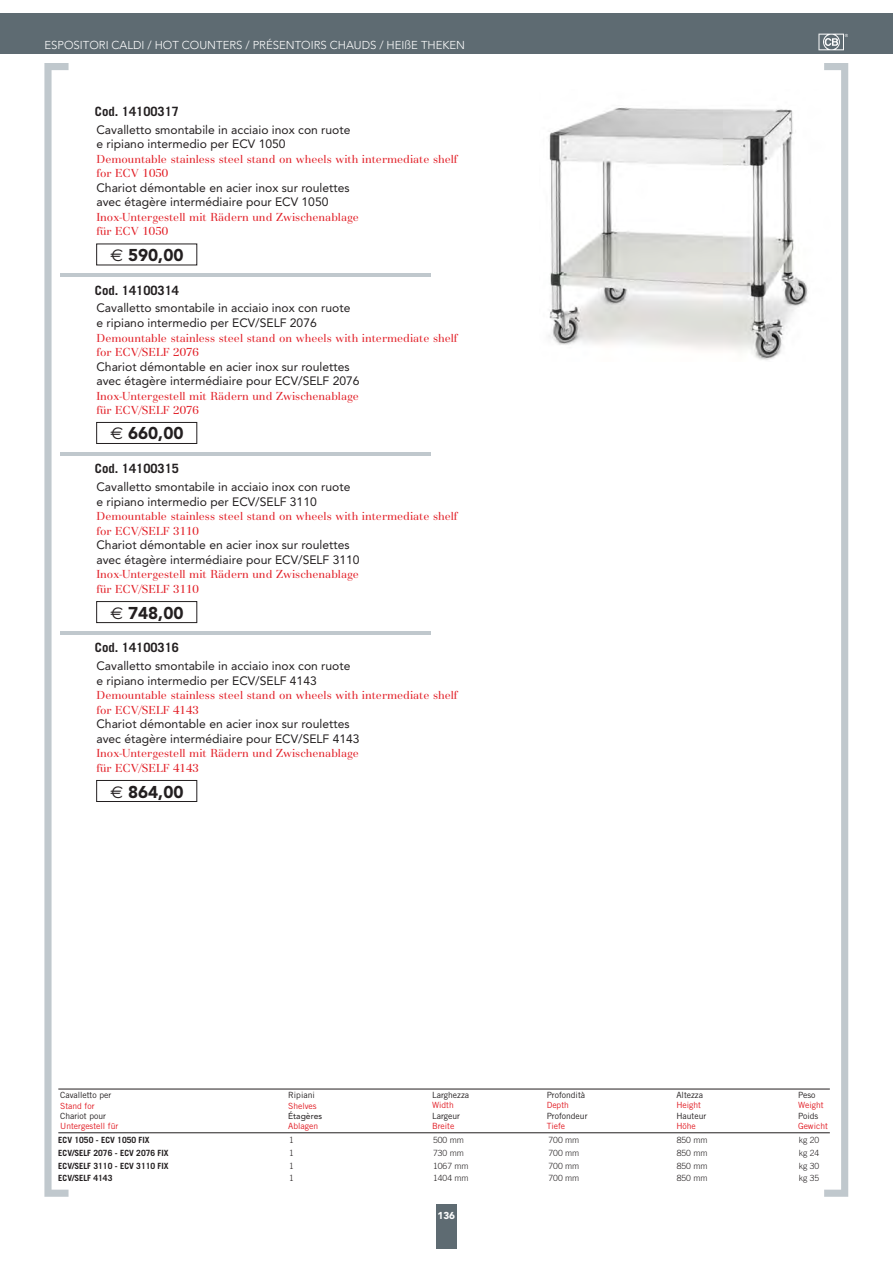
<style>
.page{position:relative;width:893px;height:1263px;background:#fff}
.page>*{position:absolute;margin:0;border:0;box-sizing:border-box;transform-origin:0 0}
.t1{font:900 17.1px "Avenir LT Std";color:#231f20}
.t2{font:700 12.75px "Trade Gothic LT Std";color:#231f20}
.t3{font:12.15px/14.5px "Avenir LT Std";color:#231f20}
.t4{font:12.15px/14.5px "Basilia T";color:#e11a22}
.t5{font:300 11.4px "Avenir LT Std";color:#fff}
.t6{font:900 9.9px "Avenir LT Std";color:#fff}
.t7{font:8.55px "Trade Gothic LT Std";color:#231f20}
.t8{font:300 8.55px "Trade Gothic LT Std";color:#231f20}
.t9{font:8.55px "Trade Gothic LT Std";color:#e11a22}
.t10{font:700 8.55px "Trade Gothic LT Std";color:#231f20}
.t11{font:8.55px "Avenir LT Std";color:#231f20}
.t12{font:4.2px "Helvetica Neue LT Std";color:#fff}
.s1{font-family:"Euro Sans Std";font-weight:400}
</style>
<div class="page">
<div style="left:436px;top:1205px;width:20px;height:44px;background:#5e6b72"></div>
<div style="left:0;top:13px;width:880px;height:41px;background:#5e6b72"></div>
<svg style="left:818px;top:34px;width:26px;height:16px"></svg>
<hr style="left:60px;top:274px;width:370px;height:3px;background:#c0c8cd">
<hr style="left:58px;top:1089px;width:772px;height:1px;background:#231f20">
<hr style="left:58px;top:1133px;width:772px;height:1px;background:#231f20">
<img style="left:548px;top:107px;width:260px;height:253px">
<hr style="left:60px;top:452px;width:370px;height:4px;background:#c0c8cd">
<div style="left:880px;top:13px;width:13px;height:41px;background:#5e6b72"></div>
<hr style="left:60px;top:631px;width:370px;height:4px;background:#c0c8cd">
<div style="left:96px;top:422px;width:101px;height:22px;border:1px solid #231f20"></div>
<div style="left:96px;top:601px;width:101px;height:22px;border:1px solid #231f20"></div>
<div style="left:96px;top:780px;width:101px;height:22px;border:1px solid #231f20"></div>
<svg style="left:44px;top:63px;width:25px;height:1134px"></svg>
<svg style="left:824px;top:63px;width:24px;height:1134px"></svg>
<p class="t5" style="left:44px;top:41px;width:422px">ESPOSITORI CALDI / HOT COUNTERS / PRÉSENTOIRS CHAUDS / HEIßE THEKEN</p>
<p class="t2" style="left:95px;top:106px;width:86px">Cod. 14100317</p>
<p class="t3" style="left:96px;top:123px;width:256px">Cavalletto smontabile in acciaio inox con ruote e ripiano intermedio per ECV 1050</p>
<p class="t4" style="left:96px;top:153px;width:363px">Demountable stainless steel stand on wheels with intermediate shelf for ECV 1050</p>
<p class="t3" style="left:96px;top:181px;width:255px">Chariot démontable en acier inox sur roulettes avec étagère intermédiaire pour ECV 1050</p>
<p class="t4" style="left:96px;top:211px;width:264px">Inox-Untergestell mit Rädern und Zwischenablage für ECV 1050</p>
<h1 class="t1" style="left:111px;top:248px;width:74px"><span class="s1">€</span> 590,00</h1>
<p class="t2" style="left:95px;top:285px;width:86px">Cod. 14100314</p>
<p class="t3" style="left:96px;top:302px;width:256px">Cavalletto smontabile in acciaio inox con ruote e ripiano intermedio per ECV/SELF 2076</p>
<p class="t4" style="left:96px;top:331px;width:363px">Demountable stainless steel stand on wheels with intermediate shelf for ECV/SELF 2076</p>
<p class="t3" style="left:96px;top:360px;width:265px">Chariot démontable en acier inox sur roulettes avec étagère intermédiaire pour ECV/SELF 2076</p>
<p class="t4" style="left:96px;top:390px;width:264px">Inox-Untergestell mit Rädern und Zwischenablage für ECV/SELF 2076</p>
<h1 class="t1" style="left:111px;top:427px;width:74px"><span class="s1">€</span> 660,00</h1>
<p class="t2" style="left:95px;top:464px;width:86px">Cod. 14100315</p>
<p class="t3" style="left:96px;top:481px;width:256px">Cavalletto smontabile in acciaio inox con ruote e ripiano intermedio per ECV/SELF 3110</p>
<p class="t4" style="left:96px;top:510px;width:363px">Demountable stainless steel stand on wheels with intermediate shelf for ECV/SELF 3110</p>
<p class="t3" style="left:96px;top:539px;width:265px">Chariot démontable en acier inox sur roulettes avec étagère intermédiaire pour ECV/SELF 3110</p>
<p class="t4" style="left:96px;top:568px;width:264px">Inox-Untergestell mit Rädern und Zwischenablage für ECV/SELF 3110</p>
<h1 class="t1" style="left:111px;top:606px;width:74px"><span class="s1">€</span> 748,00</h1>
<p class="t2" style="left:95px;top:643px;width:86px">Cod. 14100316</p>
<p class="t3" style="left:96px;top:660px;width:256px">Cavalletto smontabile in acciaio inox con ruote e ripiano intermedio per ECV/SELF 4143</p>
<p class="t4" style="left:96px;top:689px;width:363px">Demountable stainless steel stand on wheels with intermediate shelf for ECV/SELF 4143</p>
<p class="t3" style="left:96px;top:718px;width:265px">Chariot démontable en acier inox sur roulettes avec étagère intermédiaire pour ECV/SELF 4143</p>
<p class="t4" style="left:96px;top:747px;width:264px">Inox-Untergestell mit Rädern und Zwischenablage für ECV/SELF 4143</p>
<h1 class="t1" style="left:111px;top:785px;width:74px"><span class="s1">€</span> 864,00</h1>
<p class="t12" style="left:845px;top:33px;width:5px">®</p>
<p class="t7" style="left:60px;top:1092px;width:53px">Cavalletto per</p>
<p class="t9" style="left:60px;top:1102px;width:36px">Stand for</p>
<p class="t7" style="left:60px;top:1112px;width:47px">Chariot pour</p>
<p class="t9" style="left:60px;top:1123px;width:60px">Untergestell für</p>
<p class="t7" style="left:288px;top:1092px;width:28px">Ripiani</p>
<p class="t9" style="left:288px;top:1102px;width:30px">Shelves</p>
<p class="t11" style="left:288px;top:1112px;width:35px">Étagères</p>
<p class="t9" style="left:288px;top:1123px;width:31px">Ablagen</p>
<p class="t7" style="left:432px;top:1092px;width:39px">Larghezza</p>
<p class="t9" style="left:432px;top:1102px;width:23px">Width</p>
<p class="t7" style="left:432px;top:1112px;width:30px">Largeur</p>
<p class="t9" style="left:432px;top:1122px;width:24px">Breite</p>
<p class="t7" style="left:547px;top:1092px;width:40px">Profondità</p>
<p class="t9" style="left:547px;top:1102px;width:24px">Depth</p>
<p class="t7" style="left:547px;top:1112px;width:42px">Profondeur</p>
<p class="t9" style="left:547px;top:1122px;width:20px">Tiefe</p>
<p class="t7" style="left:676px;top:1092px;width:28px">Altezza</p>
<p class="t9" style="left:676px;top:1102px;width:26px">Height</p>
<p class="t7" style="left:676px;top:1112px;width:31px">Hauteur</p>
<p class="t9" style="left:676px;top:1122px;width:21px">Höhe</p>
<p class="t7" style="left:798px;top:1092px;width:19px">Peso</p>
<p class="t9" style="left:798px;top:1102px;width:27px">Weight</p>
<p class="t7" style="left:798px;top:1112px;width:22px">Poids</p>
<p class="t9" style="left:798px;top:1122px;width:31px">Gewicht</p>
<p class="t10" style="left:58px;top:1136px;width:93px">ECV 1050 - ECV 1050 FIX</p>
<p class="t8" style="left:289px;top:1136px;width:6px">1</p>
<p class="t8" style="left:433px;top:1136px;width:32px">500 mm</p>
<p class="t8" style="left:548px;top:1136px;width:32px">700 mm</p>
<p class="t8" style="left:677px;top:1136px;width:32px">850 mm</p>
<p class="t8" style="left:799px;top:1136px;width:22px">kg 20</p>
<p class="t10" style="left:58px;top:1149px;width:112px">ECV/SELF 2076 - ECV 2076 FIX</p>
<p class="t8" style="left:289px;top:1149px;width:6px">1</p>
<p class="t8" style="left:433px;top:1149px;width:32px">730 mm</p>
<p class="t8" style="left:548px;top:1149px;width:32px">700 mm</p>
<p class="t8" style="left:677px;top:1149px;width:32px">850 mm</p>
<p class="t8" style="left:799px;top:1149px;width:22px">kg 24</p>
<p class="t10" style="left:58px;top:1162px;width:112px">ECV/SELF 3110 - ECV 3110 FIX</p>
<p class="t8" style="left:289px;top:1162px;width:6px">1</p>
<p class="t8" style="left:433px;top:1162px;width:37px">1067 mm</p>
<p class="t8" style="left:548px;top:1162px;width:32px">700 mm</p>
<p class="t8" style="left:677px;top:1162px;width:32px">850 mm</p>
<p class="t8" style="left:799px;top:1162px;width:22px">kg 30</p>
<p class="t10" style="left:58px;top:1175px;width:56px">ECV/SELF 4143</p>
<p class="t8" style="left:289px;top:1175px;width:6px">1</p>
<p class="t8" style="left:433px;top:1175px;width:37px">1404 mm</p>
<p class="t8" style="left:548px;top:1175px;width:32px">700 mm</p>
<p class="t8" style="left:677px;top:1175px;width:32px">850 mm</p>
<p class="t8" style="left:799px;top:1175px;width:22px">kg 35</p>
<p class="t6" style="left:437px;top:1211px;width:19px">136</p>
</div>
